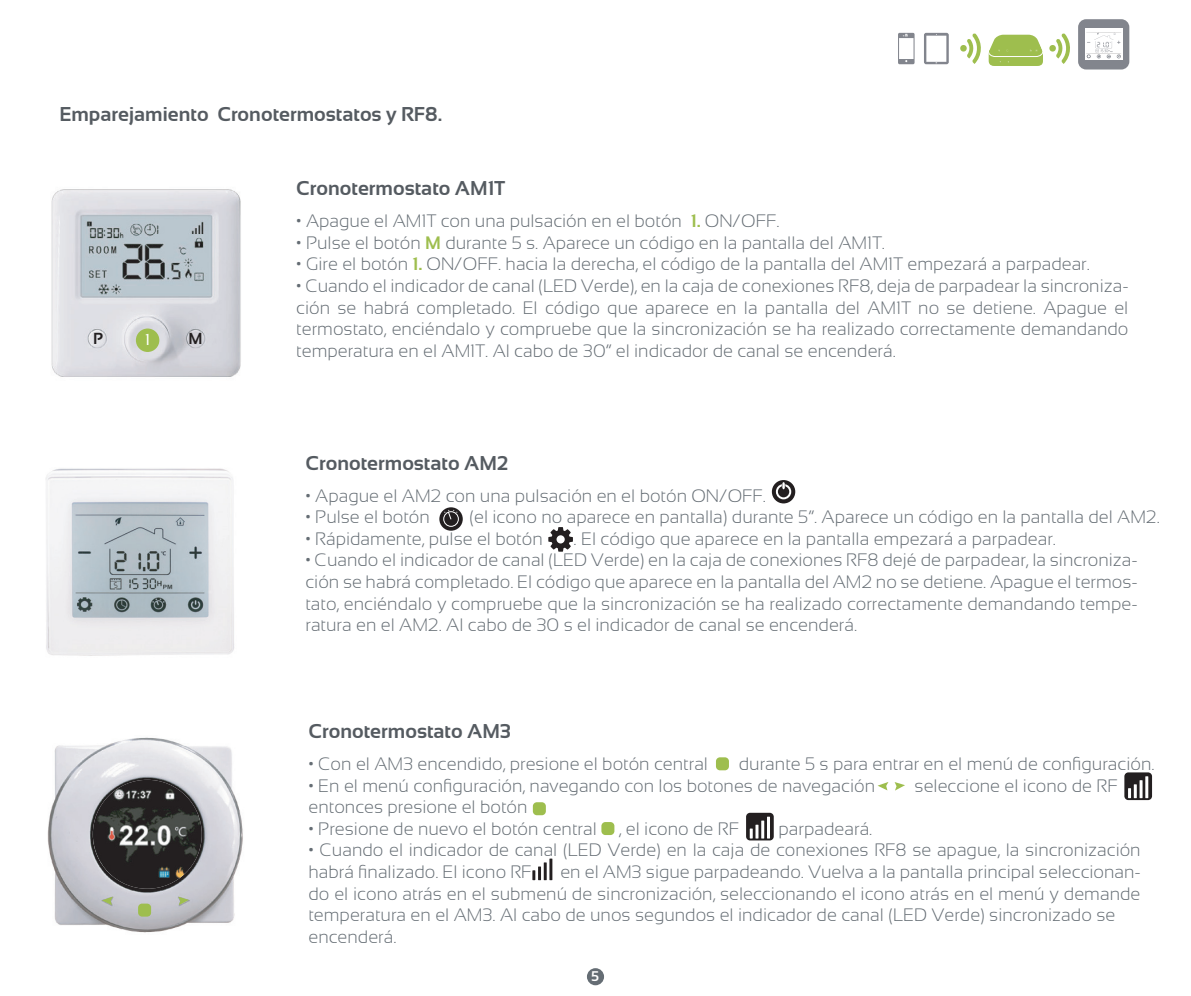
<style>
.page{position:relative;width:1191px;height:996px;background:#fff}
.page>*{position:absolute;margin:0;border:0;box-sizing:border-box;transform-origin:0 0}
.t1{font:700 20px "Sansation";color:#555b61}
.t2{font:300 18px/21.6px "Sansation";color:#656d74;text-align:justify}
.t3{font:700 16px "Sansation";color:#231f20}
.t4{font:16px "Sansation";color:#fff}
.t5{font:700 14px "Sansation";color:#fff}
.s1{font-weight:700;color:#9ebe4e}
</style>
<div class="page">
<svg style="left:924px;top:33px;width:24px;height:31px"></svg>
<svg style="left:898px;top:33px;width:16px;height:31px"></svg>
<svg style="left:960px;top:33px;width:110px;height:33px"></svg>
<div style="left:1078px;top:19px;width:51px;height:50px;background:#82858d;border-radius:8px"></div>
<div style="left:1085px;top:29px;width:37px;height:31px;background:#fff"></div>
<svg style="left:1086px;top:32px;width:35px;height:27px"></svg>
<img style="left:51px;top:189px;width:190px;height:188px">
<img style="left:46px;top:468px;width:188px;height:188px">
<div style="left:136px;top:328px;width:23px;height:24px;background:#9ebe4e;border-radius:50%"></div>
<div style="left:772px;top:480px;width:23px;height:23px;background:#231f20;border-radius:50%"></div>
<div style="left:776px;top:484px;width:15px;height:15px;border:2px solid #fff;border-radius:6px"></div>
<svg style="left:781px;top:482px;width:5px;height:8px"></svg>
<svg style="left:439px;top:507px;width:24px;height:24px"></svg>
<div style="left:443px;top:511px;width:16px;height:16px;border:1px solid #fff;border-radius:50%"></div>
<svg style="left:444px;top:510px;width:13px;height:10px"></svg>
<svg style="left:548px;top:527px;width:25px;height:25px"></svg>
<img style="left:47px;top:737px;width:196px;height:196px">
<img style="left:93px;top:780px;width:109px;height:109px;border-radius:54px">
<div style="left:138px;top:903px;width:13px;height:13px;background:#9ebe4e;border-radius:4px"></div>
<svg style="left:102px;top:896px;width:11px;height:9px"></svg>
<svg style="left:178px;top:897px;width:11px;height:8px"></svg>
<div style="left:1124px;top:772px;width:28px;height:28px;background:#231f20;border-radius:4px"></div>
<svg style="left:1128px;top:788px;width:3px;height:10px"></svg>
<hr style="left:1133px;top:784px;width:3px;height:14px;background:#fff">
<hr style="left:1139px;top:780px;width:3px;height:18px;background:#fff">
<hr style="left:1145px;top:776px;width:3px;height:22px;background:#fff">
<div style="left:746px;top:813px;width:27px;height:27px;background:#231f20;border-radius:4px"></div>
<svg style="left:749px;top:825px;width:9px;height:13px"></svg>
<hr style="left:761px;top:820px;width:3px;height:18px;background:#fff">
<hr style="left:767px;top:817px;width:3px;height:21px;background:#fff">
<div style="left:716px;top:757px;width:13px;height:13px;background:#9ebe4e;border-radius:4px"></div>
<svg style="left:877px;top:782px;width:11px;height:8px"></svg>
<svg style="left:894px;top:782px;width:11px;height:8px"></svg>
<div style="left:601px;top:822px;width:13px;height:13px;background:#9ebe4e;border-radius:4px"></div>
<svg style="left:532px;top:870px;width:3px;height:10px"></svg>
<hr style="left:538px;top:866px;width:3px;height:14px;background:#231f20">
<hr style="left:544px;top:862px;width:3px;height:18px;background:#231f20">
<hr style="left:549px;top:858px;width:3px;height:22px;background:#231f20">
<div style="left:533px;top:802px;width:13px;height:13px;background:#9ebe4e;border-radius:4px"></div>
<div style="left:587px;top:968px;width:17px;height:17px;background:#656d74;border-radius:50%"></div>
<p class="t1" style="left:59px;top:103px;width:384px">Emparejamiento Cronotermostatos y RF8.</p>
<p class="t3" style="left:93px;top:329px;width:11px">P</p>
<p class="t4" style="left:145px;top:331px;width:7px">1</p>
<p class="t3" style="left:189px;top:329px;width:16px">M</p>
<p class="t1" style="left:296px;top:177px;width:210px">Cronotermostato AM1T</p>
<p class="t2" style="left:296px;top:210px;width:485px">• Apague el AM1T con una pulsación en el botón <span class="s1">1.</span> ON/OFF.</p>
<p class="t2" style="left:296px;top:232px;width:590px">• Pulse el botón <span class="s1">M</span> durante 5 s. Aparece un código en la pantalla del AM1T.</p>
<p class="t2" style="left:296px;top:253px;width:795px">• Gire el botón <span class="s1">1.</span> ON/OFF. hacia la derecha, el código de la pantalla del AM1T empezará a parpadear.</p>
<p class="t2" style="left:296px;top:275px;width:834px">• Cuando el indicador de canal (LED Verde), en la caja de conexiones RF8, deja de parpadear la sincroniza&shy;ción se habrá completado. El código que aparece en la pantalla del AM1T no se detiene. Apague el termostato, enciéndalo y compruebe que la sincronización se ha realizado correctamente demandando temperatura en el AM1T. Al cabo de 30” el indicador de canal se encenderá.</p>
<p class="t1" style="left:305px;top:451px;width:204px">Cronotermostato AM2</p>
<p class="t2" style="left:305px;top:484px;width:462px">• Apague el AM2 con una pulsación en el botón ON/OFF.</p>
<p class="t2" style="left:305px;top:506px;width:126px">• Pulse el botón</p>
<p class="t2" style="left:469px;top:506px;width:692px">(el icono no aparece en pantalla) durante 5”. Aparece un código en la pantalla del AM2.</p>
<p class="t2" style="left:305px;top:528px;width:239px">• Rápidamente, pulse el botón</p>
<p class="t2" style="left:573px;top:528px;width:484px">. El código que aparece en la pantalla empezará a parpadear.</p>
<p class="t2" style="left:305px;top:549px;width:834px">• Cuando el indicador de canal (LED Verde) en la caja de conexiones RF8 dejé de parpadear, la sincroniza&shy;ción se habrá completado. El código que aparece en la pantalla del AM2 no se detiene. Apague el termos&shy;tato, enciéndalo y compruebe que la sincronización se ha realizado correctamente demandando tempe&shy;ratura en el AM2. Al cabo de 30 s el indicador de canal se encenderá.</p>
<p class="t1" style="left:308px;top:720px;width:204px">Cronotermostato AM3</p>
<p class="t2" style="left:308px;top:753px;width:401px">• Con el AM3 encendido, presione el botón central</p>
<p class="t2" style="left:739px;top:753px;width:417px">durante 5 s para entrar en el menú de configuración.</p>
<p class="t2" style="left:308px;top:774px;width:568px">• En el menú configuración, navegando con los botones de navegación</p>
<p class="t2" style="left:914px;top:774px;width:204px">seleccione el icono de RF</p>
<p class="t2" style="left:308px;top:796px;width:220px">entonces presione el botón</p>
<p class="t2" style="left:308px;top:818px;width:432px">• Presione de nuevo el botón central , el icono de RF</p>
<p class="t2" style="left:778px;top:818px;width:95px">parpadeará.</p>
<p class="t2" style="left:308px;top:839px;width:833px">• Cuando el indicador de canal (LED Verde) en la caja de conexiones RF8 se apague, la sincronización habrá finalizado. El icono RF</p>
<p class="t2" style="left:308px;top:861px;width:834px;text-align:left;text-indent:252px">en el AM3 sigue parpadeando. Vuelva a la pantalla principal seleccionan&shy;do el icono atrás en el submenú de sincronización, seleccionando el icono atrás en el menú y demande temperatura en el AM3. Al cabo de unos segundos el indicador de canal (LED Verde) sincronizado se encenderá.</p>
<p class="t5" style="left:591px;top:968px;width:9px">5</p>
</div>
